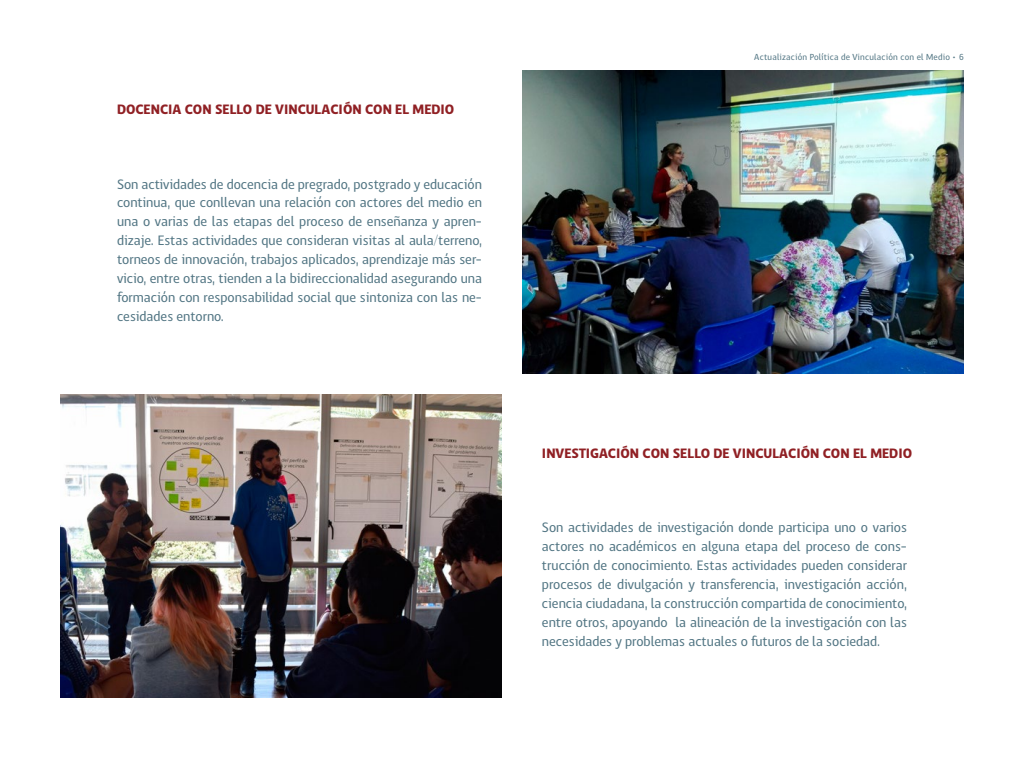
<style>
.page{position:relative;width:1024px;height:768px;background:#fff}
.page>*{position:absolute;margin:0;border:0;box-sizing:border-box;transform-origin:0 0}
.t1{font:14px/19px "Antu";color:#507482;text-align:justify}
.t2{font:700 14px "Antu";color:#902024}
.t3{font:9px "Antu";letter-spacing:.025em;color:#507482}
</style>
<div class="page">
<img style="left:522px;top:70px;width:442px;height:304px">
<img style="left:60px;top:394px;width:442px;height:304px">
<p class="t2" style="left:117px;top:101px;width:339px">DOCENCIA CON SELLO DE VINCULACIÓN CON EL MEDIO</p>
<p class="t1" style="left:117px;top:174px;width:367px">Son actividades de docencia de pregrado, postgrado y educación continua, que conllevan una relación con actores del medio en una o varias de las etapas del proceso de enseñanza y apren&shy;dizaje. Estas actividades que consideran visitas al aula/terreno, torneos de innovación, trabajos aplicados, aprendizaje más ser&shy;vicio, entre otras, tienden a la bidireccionalidad asegurando una formación con responsabilidad social que sintoniza con las ne&shy;cesidades entorno.</p>
<p class="t3" style="left:754px;top:52px;width:211px">Actualización Política de Vinculación con el Medio • 6</p>
<p class="t2" style="left:542px;top:445px;width:8px">INVESTI</p>
<p class="t2" style="left:590px;top:445px;width:18px">GACIÓN</p>
<p class="t2" style="left:643px;top:445px;width:271px">CON SELLO DE VINCULACIÓN CON EL MEDIO</p>
<p class="t1" style="left:542px;top:518px;width:367px">Son actividades de investigación donde participa uno o varios actores no académicos en alguna etapa del proceso de cons&shy;trucción de conocimiento. Estas actividades pueden considerar procesos de divulgación y transferencia, investigación acción, ciencia ciudadana, la construcción compartida de conocimiento, entre otros, apoyando la alineación de la investigación con las necesidades y problemas actuales o futuros de la sociedad.</p>
</div>
